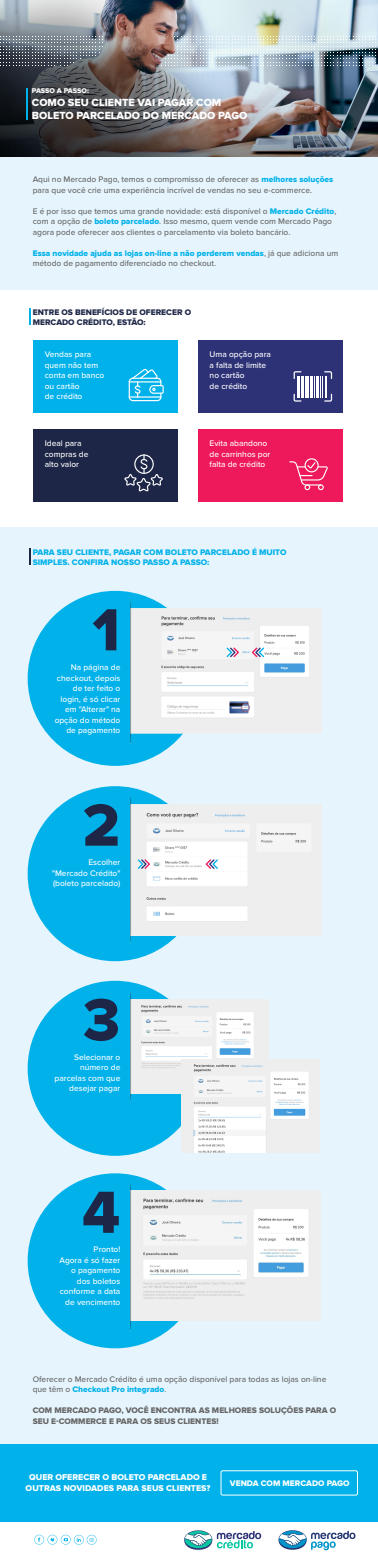
<style>
.page{position:relative;width:378px;height:1560px;background:#fff}
.page>*{position:absolute;margin:0;border:0;box-sizing:border-box;transform-origin:0 0}
.t1{font:61.6px "Proxima Nova Extrabld";color:#1d2647}
.t2{font:10.74px/12.9px "Proxima Nova Extrabld";color:#fff}
.t3{font:8.75px/10.5px "Proxima Nova Extrabld";color:#fff;text-align:center}
.t4{font:500 8.4px/10.5px "Proxima Nova";color:#666}
.t5{font:500 8.4px/10.5px "Proxima Nova";color:#fff}
.t6{font:8.4px/10.5px "Proxima Nova Extrabld";color:#00b1ea}
.t7{font:8.4px/10.5px "Proxima Nova Extrabld";color:#666}
.t8{font:8.4px/10.5px "Proxima Nova Extrabld";color:#1d2647}
.t9{font:8.4px "Proxima Nova Extrabld";color:#fff}
.t10{font:7.17px "Proxima Nova Extrabld";color:#fff}
.s1{font-family:"Proxima Nova Extrabld";font-weight:400;color:#00b1ea}
.s2{font-family:"Proxima Nova";font-weight:500;color:#666}
</style>
<div class="page">
<img style="left:0;top:0;width:378px;height:157px">
<div style="left:0;top:1444px;width:378px;height:77px;background:#00b1ea"></div>
<svg style="left:0;top:36px;width:103px;height:30px;background:#6b737d"></svg>
<svg style="left:161px;top:36px;width:215px;height:30px;background:#b4c2ca"></svg>
<svg style="left:279px;top:1530px;width:77px;height:20px"></svg>
<div style="left:0;top:157px;width:378px;height:132px;background:#e6f5fd"></div>
<div style="left:0;top:527px;width:378px;height:916px;background:#e6f5fd"></div>
<div style="left:28px;top:591px;width:175px;height:175px;background:#00b1ea;border-radius:50%"></div>
<hr style="left:26px;top:88px;width:2px;height:31px;background:#00b1ea">
<div style="left:33px;top:340px;width:145px;height:73px;background:#00b1ea"></div>
<div style="left:198px;top:340px;width:145px;height:73px;background:#2d3277"></div>
<div style="left:33px;top:429px;width:145px;height:73px;background:#1d2647"></div>
<div style="left:198px;top:429px;width:145px;height:73px;background:#ed195b"></div>
<svg style="left:289px;top:458px;width:39px;height:32px"></svg>
<svg style="left:294px;top:371px;width:38px;height:31px"></svg>
<svg style="left:124px;top:454px;width:39px;height:37px"></svg>
<svg style="left:129px;top:368px;width:35px;height:33px"></svg>
<svg style="left:29px;top:309px;width:1px;height:16px"></svg>
<svg style="left:29px;top:549px;width:1px;height:16px"></svg>
<div style="left:28px;top:786px;width:175px;height:175px;background:#00b1ea;border-radius:50%"></div>
<img style="left:135px;top:804px;width:186px;height:131px">
<div style="left:28px;top:981px;width:175px;height:175px;background:#00b1ea;border-radius:50%"></div>
<img style="left:135px;top:999px;width:134px;height:94px">
<div style="left:28px;top:1173px;width:175px;height:175px;background:#00b1ea;border-radius:50%"></div>
<img style="left:135px;top:1191px;width:186px;height:129px">
<img style="left:135px;top:608px;width:186px;height:130px">
<img style="left:130px;top:601px;width:5px;height:142px">
<img style="left:130px;top:797px;width:5px;height:145px">
<img style="left:130px;top:1184px;width:5px;height:147px">
<img style="left:130px;top:992px;width:5px;height:109px">
<img style="left:182px;top:1059px;width:138px;height:93px">
<svg style="left:34px;top:1535px;width:63px;height:10px"></svg>
<div style="left:221px;top:1470px;width:137px;height:25px;border:1px solid #fff;border-radius:2px"></div>
<svg style="left:227px;top:647px;width:12px;height:10px"></svg>
<svg style="left:252px;top:648px;width:12px;height:9px"></svg>
<svg style="left:138px;top:859px;width:12px;height:10px"></svg>
<svg style="left:206px;top:859px;width:12px;height:10px"></svg>
<svg style="left:184px;top:1530px;width:77px;height:20px"></svg>
<p class="t10" style="left:32px;top:87px;width:58px">PASSO A PASSO:</p>
<p class="t2" style="left:32px;top:96px;width:217px">COMO SEU CLIENTE VAI PAGAR COM<br>BOLETO PARCELADO DO MERCADO PAGO</p>
<p class="t4" style="left:33px;top:174px;width:302px">Aqui no Mercado Pago, temos o compromisso de oferecer as <span class="s1">melhores soluções </span>para que você crie uma experiência incrível de vendas no seu e-commerce.</p>
<p class="t4" style="left:33px;top:206px;width:305px">E é por isso que temos uma grande novidade: está disponível o <span class="s1">Mercado Crédito</span>, com a opção de <span class="s1">boleto parcelado</span>. Isso mesmo, quem vende com Mercado Pago agora pode oferecer aos clientes o parcelamento via boleto bancário.</p>
<p class="t6" style="left:33px;top:248px;width:307px">Essa novidade ajuda as lojas on-line a não perderem vendas<span class="s2">, já que adiciona um</span></p>
<p class="t4" style="left:33px;top:258px;width:185px">método de pagamento diferenciado no checkout.</p>
<p class="t8" style="left:33px;top:307px;width:160px">ENTRE OS BENEFÍCIOS DE OFERECER O<br>MERCADO CRÉDITO, ESTÃO:</p>
<p class="t5" style="left:45px;top:349px;width:61px">Vendas para quem não tem conta em banco ou cartão<br>de crédito</p>
<p class="t5" style="left:210px;top:349px;width:63px">Uma opção para a falta de limite no cartão<br>de crédito</p>
<p class="t5" style="left:45px;top:438px;width:45px">Ideal para compras de alto valor</p>
<p class="t5" style="left:210px;top:438px;width:62px">Evita abandono de carrinhos por falta de crédito</p>
<p class="t6" style="left:33px;top:547px;width:255px">PARA SEU CLIENTE, PAGAR COM BOLETO PARCELADO É MUITO<br>SIMPLES. CONFIRA NOSSO PASSO A PASSO:</p>
<h1 class="t1" style="left:93px;top:602px;width:29px">1</h1>
<p class="t5" style="left:55px;top:662px;width:67px;text-align:right">Na página de checkout, depois de ter feito o login, é só clicar em "Alterar" na opção do método de pagamento</p>
<h1 class="t1" style="left:83px;top:797px;width:39px">2</h1>
<p class="t5" style="left:52px;top:857px;width:70px;text-align:justify;text-indent:36px">Escolher "Mercado Crédito" (boleto parcelado)</p>
<h1 class="t1" style="left:83px;top:992px;width:39px">3</h1>
<p class="t5" style="left:55px;top:1052px;width:67px;text-align:right">Selecionar o número de parcelas com que desejar pagar</p>
<h1 class="t1" style="left:82px;top:1184px;width:39px">4</h1>
<p class="t5" style="left:59px;top:1244px;width:62px;text-align:right">Pronto!<br>Agora é só fazer o pagamento dos boletos conforme a data de vencimento</p>
<p class="t4" style="left:33px;top:1374px;width:295px">Oferecer o Mercado Crédito é uma opção disponível para todas as lojas on-line</p>
<p class="t6" style="left:33px;top:1384px;width:135px"><span class="s2">que têm o</span> Checkout Pro integrado<span class="s2">.</span></p>
<p class="t7" style="left:33px;top:1405px;width:305px">COM MERCADO PAGO, VOCÊ ENCONTRA AS MELHORES SOLUÇÕES PARA O<br>SEU E-COMMERCE E PARA OS SEUS CLIENTES!</p>
<p class="t3" style="left:26px;top:1472px;width:186px">QUER OFERECER O BOLETO PARCELADO E<br>OUTRAS NOVIDADES PARA SEUS CLIENTES?</p>
<p class="t9" style="left:230px;top:1479px;width:121px">VENDA COM MERCADO PAGO</p>
</div>
